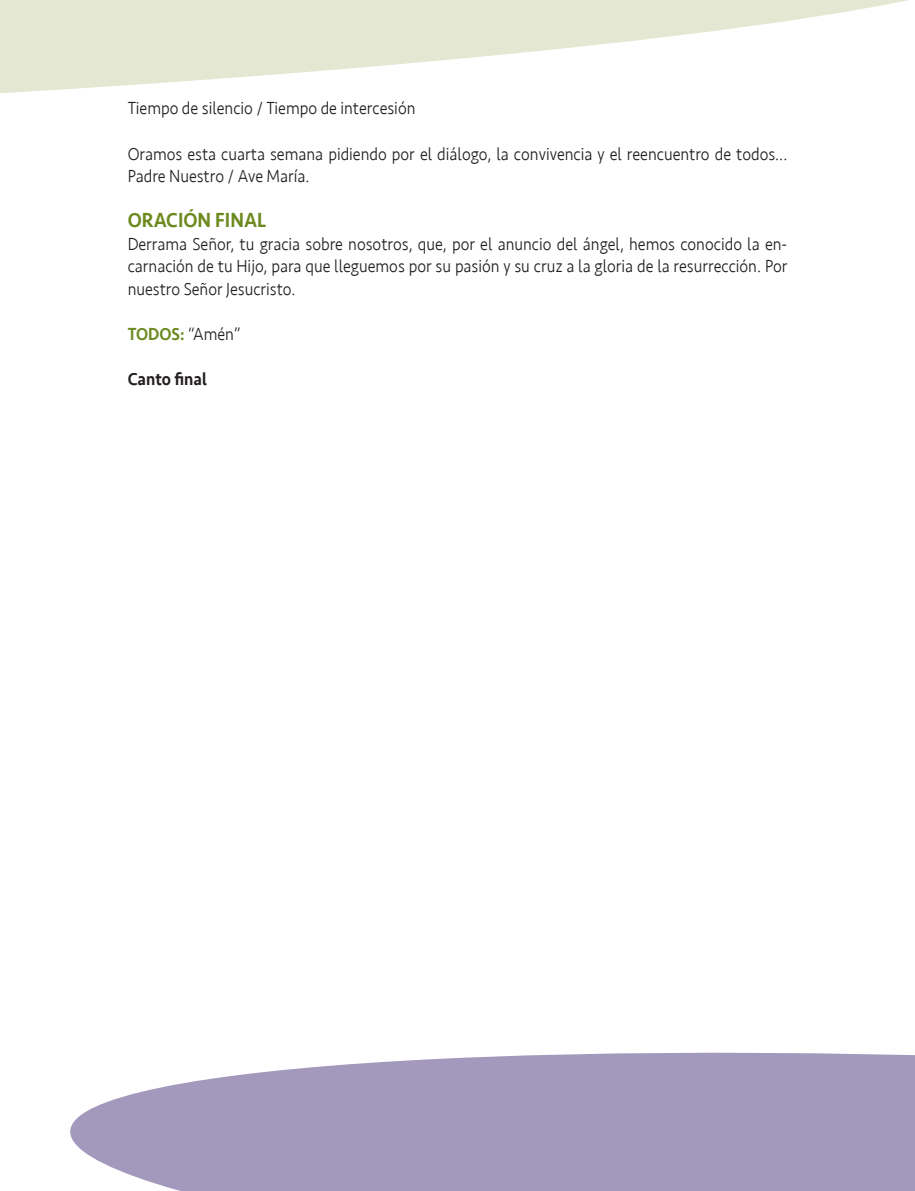
<style>
.page{position:relative;width:915px;height:1191px;background:#fff}
.page>*{position:absolute;margin:0;border:0;box-sizing:border-box;transform-origin:0 0}
.parra{font:500 21px "Seravek";color:#6c8a1f;scale:.9 1}
.parra-2{font:300 18px/22.5px "Seravek";color:#231f20;scale:.9 1}
.parra-3{font:500 18px "Seravek";color:#6c8a1f;scale:.9 1}
.parra-4{font:500 18px "Seravek";color:#231f20;scale:.9 1}
.s1{font-weight:300;color:#231f20}
</style>
<div class="page">
<svg style="left:0;top:0;width:908px;height:93px;fill:#e4e7d1"></svg>
<svg style="left:70px;top:1052px;width:844px;height:139px;background:#aca4c4"></svg>
<p class="parra-2" style="left:128px;top:98px;width:321px">Tiempo de silencio / Tiempo de intercesión</p>
<p class="parra-2" style="left:128px;top:143px;width:734px">Oramos esta cuarta semana pidiendo por el diálogo, la convivencia y el reencuentro de todos...<br>Padre Nuestro / Ave María.</p>
<p class="parra" style="left:128px;top:207px;width:155px">ORACIÓN FINAL</p>
<p class="parra-2" style="left:128px;top:233px;width:734px;text-align:justify">Derrama Señor, tu gracia sobre nosotros, que, por el anuncio del ángel, hemos conocido la en&shy;carnación de tu Hijo, para que lleguemos por su pasión y su cruz a la gloria de la resurrección. Por nuestro Señor Jesucristo.</p>
<p class="parra-3" style="left:128px;top:322px;width:127px">TODOS: <span class="s1">“Amén”</span></p>
<p class="parra-4" style="left:128px;top:367px;width:90px">Canto final</p>
</div>
